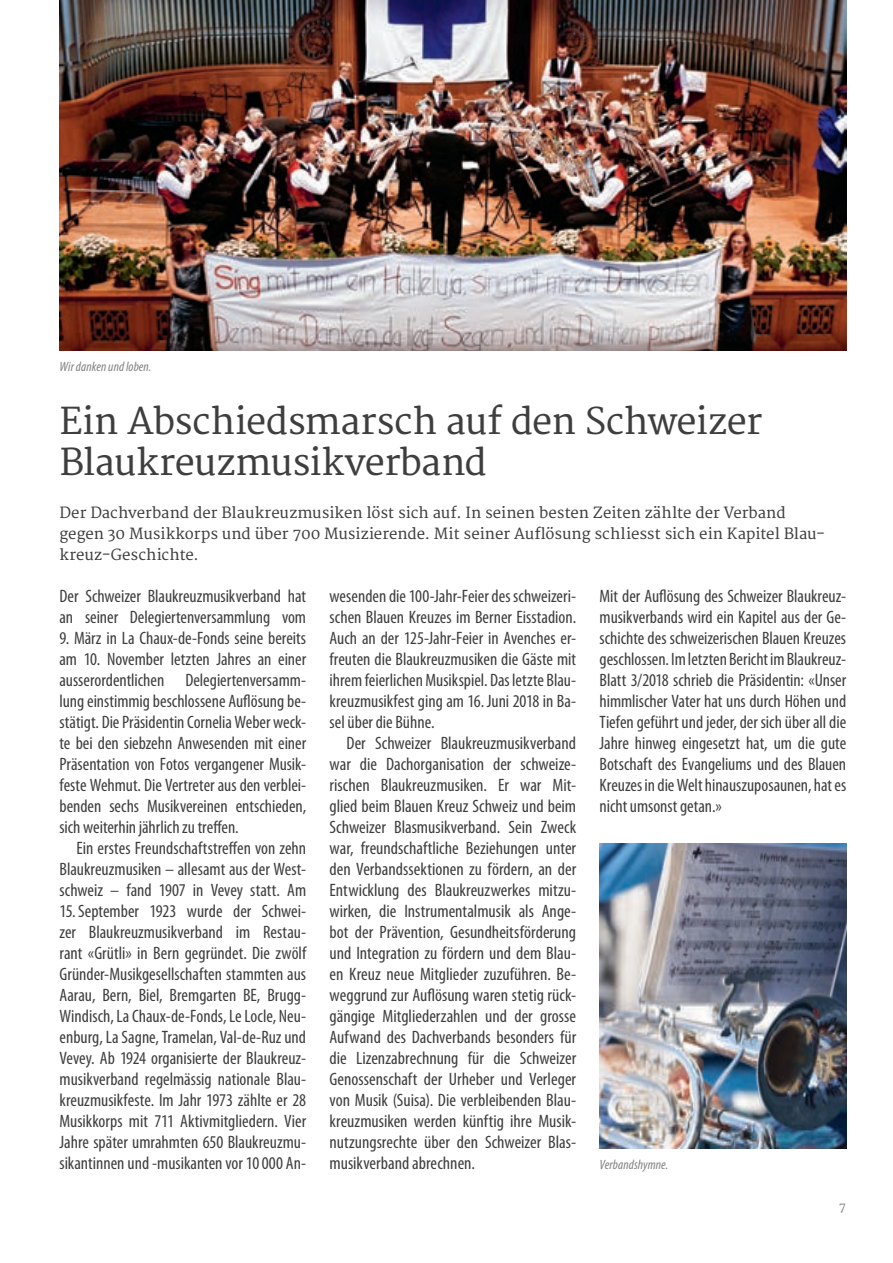
<style>
.page{position:relative;width:893px;height:1263px;background:#fff}
.page>*{position:absolute;margin:0;border:0;box-sizing:border-box;transform-origin:0 0}
.t1{font:36px/40.5px "Merriweather";letter-spacing:-.015em;color:#3e3e3f}
.t2{font:condensed 18px/21px "Myriad Pro";color:#3e3e3f;text-align:justify}
.t3{font:15px/21px "Merriweather";color:#3e3e3f}
.t4{font:italic condensed 13.5px "Myriad Pro";letter-spacing:.005em;color:#808285}
.t5{font:12px "Merriweather";color:#808285}
</style>
<div class="page">
<img style="left:60px;top:0;width:786px;height:350px">
<img style="left:600px;top:843px;width:246px;height:305px">
<p class="t4" style="left:60px;top:359px;width:94px">Wir danken und loben.</p>
<h1 class="t1" style="left:60px;top:403px;width:704px">Ein Abschiedsmarsch auf den Schweizer<br>Blaukreuzmusikverband</h1>
<p class="t3" style="left:60px;top:503px;width:767px">Der Dachverband der Blaukreuzmusiken löst sich auf. In seinen besten Zeiten zählte der Verband gegen 30 Musikkorps und über 700 Musizierende. Mit seiner Auflösung schliesst sich ein Kapitel Blau&shy;kreuz-Geschichte.</p>
<p class="t2" style="left:60px;top:586px;width:248px">Der Schweizer Blaukreuzmusikverband hat an seiner Delegiertenversammlung vom</p>
<p class="t2" style="left:60px;top:628px;width:248px">9. März in La Chaux-de-Fonds seine bereits am 10. November letzten Jahres an einer ausserordentlichen Delegiertenversamm&shy;lung einstimmig beschlossene Auflösung be&shy;stätigt. Die Präsidentin Cornelia Weber weck&shy;te bei den siebzehn Anwesenden mit einer Präsentation von Fotos vergangener Musik&shy;feste Wehmut. Die Vertreter aus den verblei&shy;benden sechs Musikvereinen entschieden, sich weiterhin jährlich zu treffen.</p>
<p class="t2" style="left:60px;top:838px;width:248px;text-indent:17px">Ein erstes Freundschaftstreffen von zehn Blaukreuzmusiken – allesamt aus der West&shy;schweiz – fand 1907 in Vevey statt. Am 15.September 1923 wurde der Schwei&shy;zer Blaukreuzmusikverband im Restau&shy;rant «Grütli» in Bern gegründet. Die zwölf Gründer-Musikgesellschaften stammten aus Aarau, Bern, Biel, Bremgarten BE, Brugg-Windisch, La Chaux-de-Fonds, Le Locle, Neu&shy;enburg, La Sagne, Tramelan, Val-de-Ruz und Vevey. Ab 1924 organisierte der Blaukreuz&shy;musikverband regelmässig nationale Blau&shy;kreuzmusikfeste. Im Jahr 1973 zählte er 28<br>Musikkorps mit 711 Aktivmitgliedern. Vier Jahre später umrahmten 650 Blaukreuzmu&shy;sikantinnen und -musikanten vor 10000 An-</p>
<p class="t2" style="left:600px;top:586px;width:248px">Mit der Auflösung des Schweizer Blaukreuz&shy;musikverbands wird ein Kapitel aus der Ge&shy;schichte des schweizerischen Blauen Kreuzes geschlossen. Im letzten Bericht im Blaukreuz-Blatt 3/2018 schrieb die Präsidentin: «Unser himmlischer Vater hat uns durch Höhen und Tiefen geführt und jeder, der sich über all die Jahre hinweg eingesetzt hat, um die gute Botschaft des Evangeliums und des Blauen Kreuzes in die Welt hinauszuposaunen, hat es nicht umsonst getan.»</p>
<p class="t2" style="left:330px;top:586px;width:248px">wesenden die 100-Jahr-Feier des schweizeri&shy;schen Blauen Kreuzes im Berner Eisstadion.<br>Auch an der 125-Jahr-Feier in Avenches er&shy;freuten die Blaukreuzmusiken die Gäste mit ihrem feierlichen Musikspiel. Das letzte Blau&shy;kreuzmusikfest ging am 16. Juni 2018 in Ba&shy;sel über die Bühne.</p>
<p class="t2" style="left:330px;top:733px;width:248px;text-align:left;text-indent:17px">Der Schweizer Blaukreuzmusikverband war die Dachorganisation der schweize&shy;rischen Blaukreuzmusiken. Er war Mit&shy;glied beim Blauen Kreuz Schweiz und beim Schweizer Blasmusikverband. Sein Zweck war, freundschaftliche Beziehungen unter den Verbandssektionen zu fördern, an der Entwicklung des Blaukreuzwerkes mitzu&shy;wirken, die Instrumentalmusik als Ange&shy;bot der Prävention, Gesundheitsförderung und Integration zu fördern und dem Blau&shy;en Kreuz neue Mitglieder zuzuführen. Be&shy;weggrund zur Auflösung waren stetig rück&shy;gängige Mitgliederzahlen und der grosse Aufwand des Dachverbands besonders für die Lizenzabrechnung für die Schweizer Genossenschaft der Urheber und Verleger von Musik (Suisa). Die verbleibenden Blau&shy;kreuzmusiken werden künftig ihre Musik-- nutzungsrechte über den Schweizer Blas&shy;musikverband abrechnen.</p>
<p class="t4" style="left:600px;top:1157px;width:70px">Verbandshymne.</p>
<p class="t5" style="left:839px;top:1200px;width:9px">7</p>
</div>
